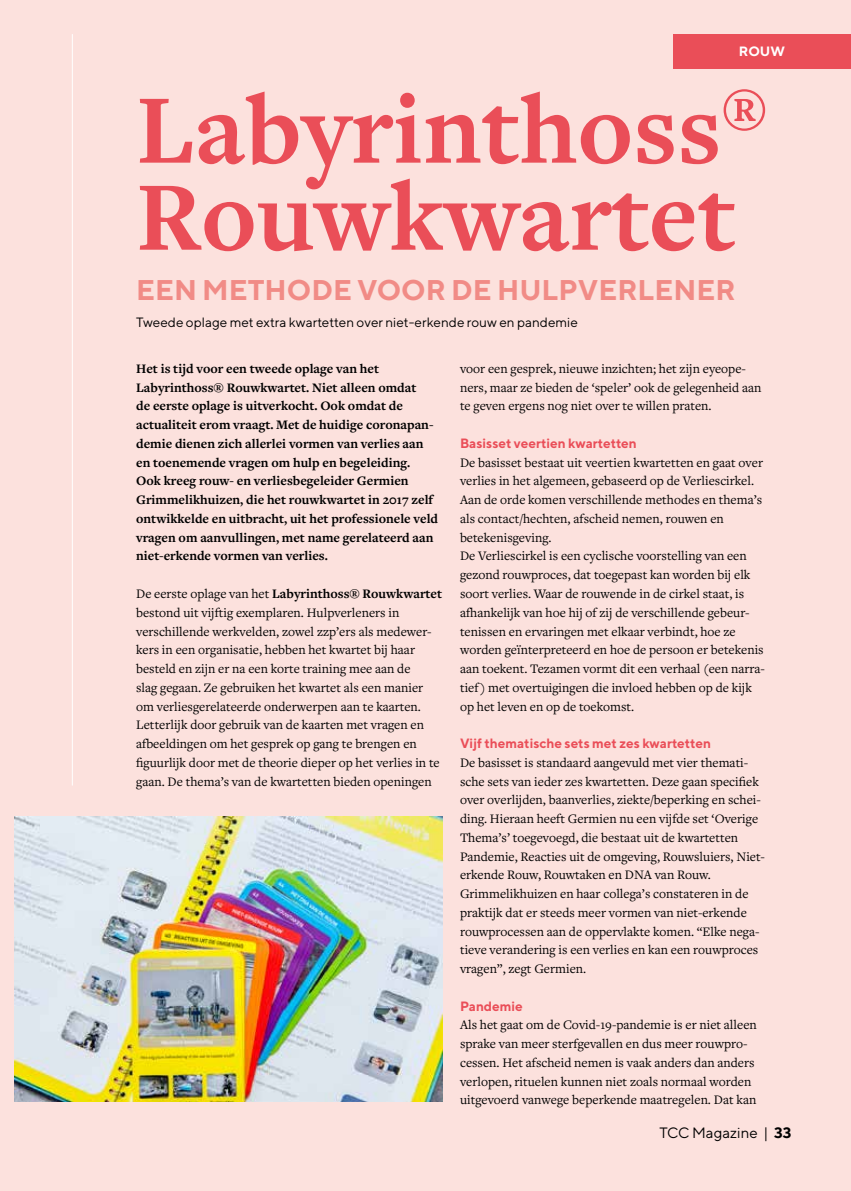
<style>
.page{position:relative;width:851px;height:1191px;background:#fff}
.page>*{position:absolute;margin:0;border:0;box-sizing:border-box;transform-origin:0 0}
.t1{font:700 102px/87px "Freight Text Pro";color:#ea4e58}
.t2{font:700 28.5px "TT Norms";color:#f18b86}
.t3{font:15px "TT Norms";color:#000}
.t4{font:13.5px/18.8px "Freight Text Pro";color:#000}
.t5{font:700 13.5px/18.8px "Freight Text Pro";color:#000}
.t6{font:700 13.5px "TT Norms";color:#ea4e58}
.t7{font:13.5px "TT Norms";color:#000}
.t8{font:700 13.5px "TT Norms";color:#fff}
.s1{font-weight:700}
</style>
<div class="page">
<div style="left:0;top:0;width:850px;height:1191px;background:#fce1dd"></div>
<img style="left:14px;top:816px;width:428px;height:285px">
<hr style="left:72px;top:34px;width:1px;height:751px;background:#fff">
<div style="left:673px;top:34px;width:177px;height:34px;background:#ea4e58"></div>
<p class="t8" style="left:738px;top:43px;width:48px">ROUW</p>
<h1 class="t1" style="left:136px;top:83px;width:632px">Labyrinthoss<sup>®<br></sup>Rouwkwartet</h1>
<h2 class="t2" style="left:136px;top:272px;width:601px">EEN METHODE VOOR DE HULPVERLENER</h2>
<p class="t7" style="left:136px;top:314px;width:443px">Tweede oplage met extra kwartetten over niet-erkende rouw en pandemie</p>
<p class="t5" style="left:136px;top:359px;width:303px">Het is tijd voor een tweede oplage van het Labyrinthoss® Rouwkwartet. Niet alleen omdat<br>de eerste oplage is uitverkocht. Ook omdat de actualiteit erom vraagt. Met de huidige coronapan&shy;demie dienen zich allerlei vormen van verlies aan en toenemende vragen om hulp en begeleiding.<br>Ook kreeg rouw- en verliesbegeleider Germien Grimmelikhuizen, die het rouwkwartet in 2017 zelf ontwikkelde en uitbracht, uit het professionele veld vragen om aanvullingen, met name gerelateerd aan niet-erkende vormen van verlies.</p>
<p class="t4" style="left:136px;top:584px;width:307px">De eerste oplage van het <span class="s1">Labyrinthoss® Rouwkwartet </span>bestond uit vijftig exemplaren. Hulpverleners in verschillende werkvelden, zowel zzp’ers als medewer&shy;kers in een organisatie, hebben het kwartet bij haar besteld en zijn er na een korte training mee aan de<br>slag gegaan. Ze gebruiken het kwartet als een manier om verliesgerelateerde onderwerpen aan te kaarten.<br>Letterlijk door gebruik van de kaarten met vragen en afbeeldingen om het gesprek op gang te brengen en figuurlijk door met de theorie dieper op het verlies in te gaan. De thema’s van de kwartetten bieden openingen</p>
<p class="t4" style="left:460px;top:359px;width:303px">voor een gesprek, nieuwe inzichten; het zijn eyeope&shy;ners, maar ze bieden de ‘speler’ ook de gelegenheid aan te geven ergens nog niet over te willen praten.</p>
<p class="t6" style="left:460px;top:435px;width:178px">Basisset veertien kwartetten</p>
<p class="t4" style="left:460px;top:452px;width:306px">De basisset bestaat uit veertien kwartetten en gaat over verlies in het algemeen, gebaseerd op de Verliescirkel.<br>Aan de orde komen verschillende methodes en thema’s als contact/hechten, afscheid nemen, rouwen en betekenisgeving.<br>De Verliescirkel is een cyclische voorstelling van een gezond rouwproces, dat toegepast kan worden bij elk soort verlies. Waar de rouwende in de cirkel staat, is afhankelijk van hoe hij of zij de verschillende gebeur&shy;tenissen en ervaringen met elkaar verbindt, hoe ze worden geïnterpreteerd en hoe de persoon er betekenis aan toekent. Tezamen vormt dit een verhaal (een narra&shy;tief) met overtuigingen die invloed hebben op de kijk op het leven en op de toekomst.</p>
<p class="t6" style="left:460px;top:735px;width:252px">Vijf thematische sets met zes kwartetten</p>
<p class="t4" style="left:460px;top:752px;width:306px">De basisset is standaard aangevuld met vier themati&shy;sche sets van ieder zes kwartetten. Deze gaan specifiek over overlijden, baanverlies, ziekte/beperking en schei&shy;ding. Hieraan heeft Germien nu een vijfde set ‘Overige Thema’s’ toegevoegd, die bestaat uit de kwartetten Pandemie, Reacties uit de omgeving, Rouwsluiers, Niet&shy;erkende Rouw, Rouwtaken en DNA van Rouw.<br>Grimmelikhuizen en haar collega’s constateren in de praktijk dat er steeds meer vormen van niet-erkende rouwprocessen aan de oppervlakte komen. “Elke nega&shy;tieve verandering is een verlies en kan een rouwproces vragen”, zegt Germien.</p>
<p class="t6" style="left:460px;top:997px;width:64px">Pandemie</p>
<p class="t4" style="left:460px;top:1015px;width:298px">Als het gaat om de Covid-19-pandemie is er niet alleen sprake van meer sterfgevallen en dus meer rouwpro&shy;cessen. Het afscheid nemen is vaak anders dan anders verlopen, rituelen kunnen niet zoals normaal worden uitgevoerd vanwege beperkende maatregelen. Dat kan</p>
<p class="t3" style="left:659px;top:1123px;width:133px">TCC Magazine | <span class="s1">33</span></p>
</div>
